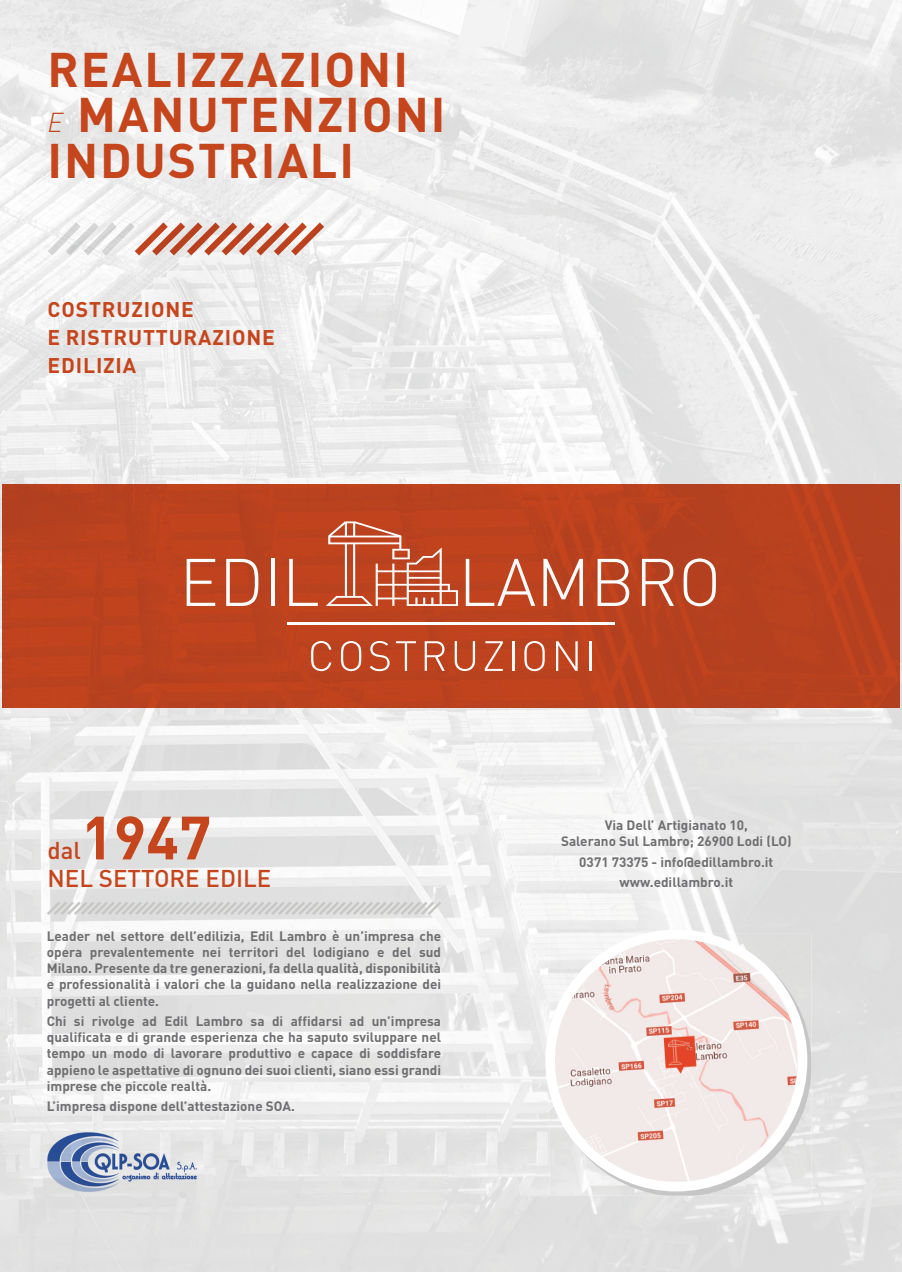
<style>
.page{position:relative;width:902px;height:1272px;background:#fff}
.page>*{position:absolute;margin:0;border:0;box-sizing:border-box;transform-origin:0 0}
.t1{font:700 60px "DIN";color:#c5451d}
.t2{font:700 48px/45.6px "DIN";letter-spacing:.04em;color:#c5451d}
.t3{font:500 24px "DIN";color:#c5451d}
.t4{font:700 21px/27.6px "DIN";letter-spacing:.04em;color:#c5451d}
.t5{font:700 13.5px/16.2px "DIN";color:#6f6f72;text-align:justify}
.s1{font-family:"DIN Light Italic Alt";font-weight:400;font-size:27px}
</style>
<div class="page">
<img style="left:0;top:0;width:901px;height:1271px">
<img style="left:48px;top:1132px;width:148px;height:59px">
<svg style="left:47px;top:901px;width:394px;height:14px"></svg>
<img style="left:549px;top:933px;width:262px;height:262px">
<svg style="left:545px;top:929px;width:262px;height:262px;fill:#f2e9e9"></svg>
<div style="left:3px;top:485px;width:896px;height:222px;background:#ba421e"></div>
<svg style="left:325px;top:521px;width:133px;height:85px"></svg>
<svg style="left:187px;top:559px;width:28px;height:47px"></svg>
<svg style="left:226px;top:559px;width:32px;height:47px"></svg>
<hr style="left:271px;top:559px;width:3px;height:47px;background:#fff">
<svg style="left:289px;top:559px;width:29px;height:47px"></svg>
<svg style="left:465px;top:559px;width:70px;height:47px"></svg>
<svg style="left:543px;top:559px;width:40px;height:47px"></svg>
<svg style="left:597px;top:559px;width:32px;height:47px"></svg>
<svg style="left:642px;top:559px;width:31px;height:47px"></svg>
<svg style="left:683px;top:558px;width:32px;height:48px"></svg>
<hr style="left:288px;top:622px;width:326px;height:2px;background:#fff">
<svg style="left:311px;top:641px;width:20px;height:30px"></svg>
<svg style="left:341px;top:641px;width:20px;height:30px"></svg>
<svg style="left:369px;top:641px;width:20px;height:30px"></svg>
<svg style="left:396px;top:641px;width:20px;height:30px"></svg>
<svg style="left:424px;top:641px;width:21px;height:30px"></svg>
<svg style="left:454px;top:641px;width:21px;height:30px"></svg>
<svg style="left:484px;top:641px;width:19px;height:30px"></svg>
<hr style="left:512px;top:641px;width:2px;height:30px;background:#fff">
<svg style="left:524px;top:641px;width:20px;height:30px"></svg>
<svg style="left:556px;top:641px;width:21px;height:30px"></svg>
<hr style="left:589px;top:641px;width:2px;height:30px;background:#fff">
<img style="left:48px;top:222px;width:276px;height:33px">
<h2 class="t2" style="left:48px;top:44px;width:399px">REALIZZAZIONI<br><span class="s1">E</span> MANUTENZIONI<br>INDUSTRIALI</h2>
<h3 class="t4" style="left:48px;top:295px;width:229px">COSTRUZIONE<br>E RISTRUTTURAZIONE<br>EDILIZIA</h3>
<h1 class="t1" style="left:81px;top:798px;width:132px">1947</h1>
<h3 class="t3" style="left:48px;top:863px;width:225px">NEL SETTORE EDILE</h3>
<h3 class="t3" style="left:48px;top:835px;width:35px">dal</h3>
<p class="t5" style="left:47px;top:927px;width:396px">Leader nel settore dell’edilizia, Edil Lambro è un’impresa che opera prevalentemente nei territori del lodigiano e del sud Milano. Presente da tre generazioni, fa della qualità, disponibilità e professionalità i valori che la guidano nella realizzazione dei progetti al cliente.</p>
<p class="t5" style="left:47px;top:1012px;width:396px">Chi si rivolge ad Edil Lambro sa di affidarsi ad un’impresa qualificata e di grande esperienza che ha saputo sviluppare nel tempo un modo di lavorare produttivo e capace di soddisfare appieno le aspettative di ognuno dei suoi clienti, siano essi grandi imprese che piccole realtà.</p>
<p class="t5" style="left:47px;top:1097px;width:249px">L’impresa dispone dell’attestazione SOA.</p>
<p class="t5" style="left:561px;top:816px;width:232px;text-align:center">Via Dell’ Artigianato 10,<br>Salerano Sul Lambro; 26900 Lodi (LO)</p>
<p class="t5" style="left:579px;top:850px;width:195px;line-height:20.4px;text-align:center">0371 73375 - info@edillambro.it www.edillambro.it</p>
</div>
